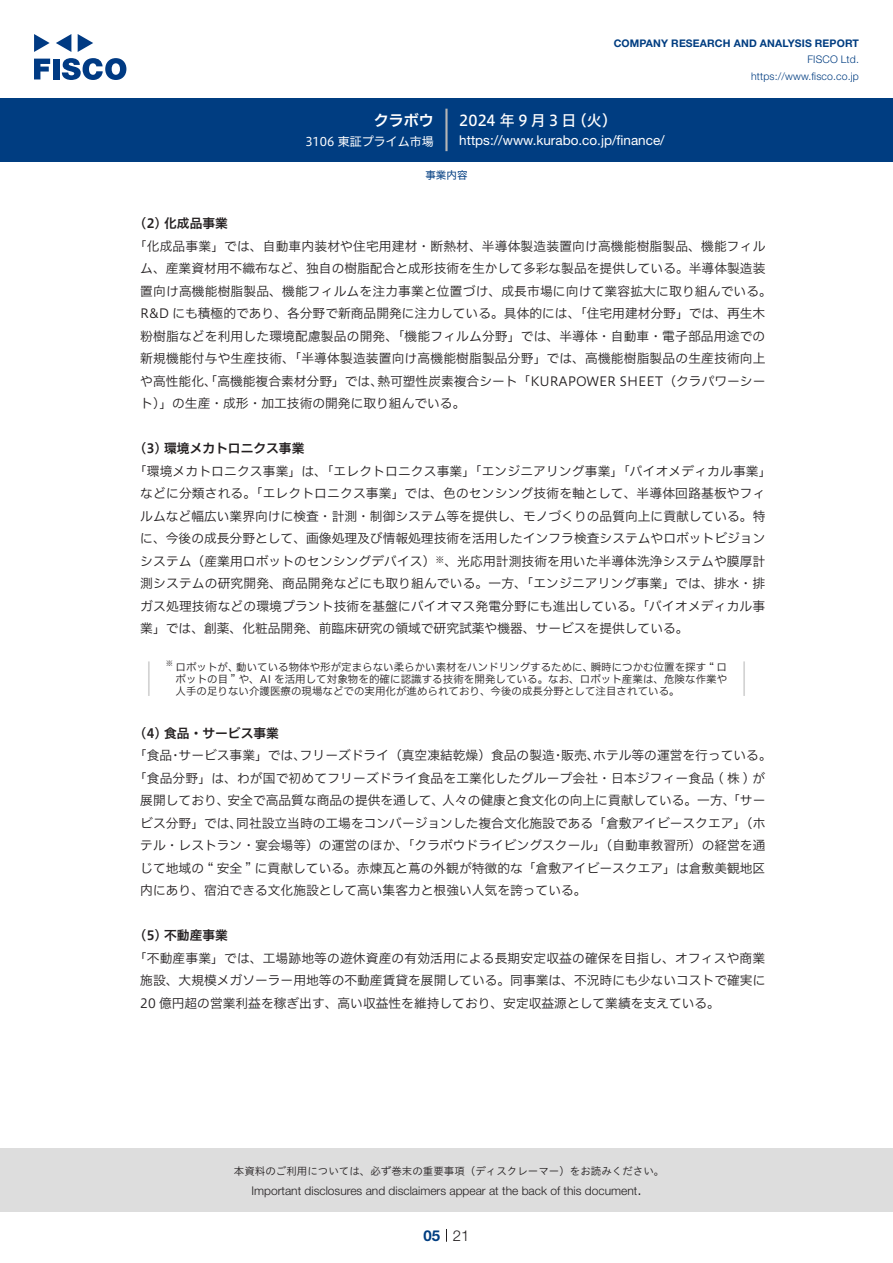
<style>
.page{position:relative;width:893px;height:1263px;background:#fff}
.page>*{position:absolute;margin:0;border:0;box-sizing:border-box;transform-origin:0 0}
.t1{font:15px "Hiragino UD Sans F Std N W5";letter-spacing:.21em;color:#fff}
.t2{font:15px "Hiragino UD Sans F Std N W6";color:#fff}
.t3{font:300 15px "Helvetica Neue LT Std";color:#231f20}
.t4{font:700 15px "Helvetica Neue LT Std";color:#003d81}
.t5{font:13.5px "Helvetica Neue LT Std";color:#fff}
.本文3mm{font:12.75px/22.5px "Hiragino UD Sans F Std N W3";color:#231f20}
.小タイトル3mm{font:12.75px "Hiragino UD Sans F Std N W6";color:#231f20}
.t6{font:300 12px "Helvetica Neue LT Std";color:#231f20}
.t7{font:12px "Hiragino UD Sans F Std N W4";color:#fff}
.t8{font:10.5px/12px "Hiragino UD Sans F Std N W3";color:#231f20}
.t9{font:10.5px "Hiragino UD Sans Std W3";color:#231f20}
.t10{font:700 10.5px "Helvetica Neue LT Std";letter-spacing:.015em;color:#003d81}
.t11{font:300 10.5px/16.5px "Helvetica Neue LT Std";letter-spacing:.015em;color:#003d81;text-align:right}
.ヘッダー{font:10.5px "Hiragino UD Sans F Std N W4";color:#003d81}
.t12{font:7.35px "Hiragino UD Sans F Std N W3";color:#231f20}
</style>
<div class="page">
<div style="left:0;top:1148px;width:893px;height:64px;background:#ddd"></div>
<svg style="left:34px;top:59px;width:16px;height:20px"></svg>
<div style="left:53px;top:59px;width:6px;height:20px;background:#003a83"></div>
<svg style="left:62px;top:58px;width:64px;height:22px"></svg>
<svg style="left:34px;top:34px;width:16px;height:18px"></svg>
<svg style="left:78px;top:34px;width:15px;height:18px"></svg>
<svg style="left:56px;top:34px;width:15px;height:18px"></svg>
<div style="left:0;top:98px;width:893px;height:64px;background:#003d81"></div>
<hr style="left:445px;top:109px;width:3px;height:42px;background:#b5b5b6">
<svg style="left:446px;top:1229px;width:1px;height:13px"></svg>
<hr style="left:148px;top:661px;width:2px;height:35px;background:#d3d3d3">
<hr style="left:743px;top:661px;width:2px;height:35px;background:#d3d3d3">
<p class="t2" style="left:374px;top:109px;width:62px">クラボウ</p>
<p class="t7" style="left:305px;top:132px;width:130px">3106 東証プライム市場</p>
<p class="t10" style="left:614px;top:37px;width:247px">COMPANY RESEARCH AND ANALYSIS REPORT</p>
<p class="t11" style="left:751px;top:51px;width:109px">FISCO Ltd. https://www.fisco.co j p.</p>
<p class="t1" style="left:459px;top:109px;width:119px">2024年9月3日</p>
<p class="t1" style="left:572px;top:109px;width:47px">（火(</p>
<p class="t5" style="left:459px;top:132px;width:207px">https://www.kurabo.co j p. /finance/</p>
<p class="ヘッダー" style="left:425px;top:167px;width:43px">事業内容</p>
<p class="小タイトル3mm" style="left:140px;top:214px;width:89px">2( ) 化成品事業</p>
<p class="本文3mm" style="left:134px;top:234px;width:633px">「化成品事業」では、自動車内装材や住宅用建材・断熱材、半導体製造装置向け高機能樹脂製品、機能フィル</p>
<p class="本文3mm" style="left:140px;top:256px;width:627px">ム、産業資材用不織布など、独自の樹脂配合と成形技術を生かして多彩な製品を提供している。半導体製造装</p>
<p class="本文3mm" style="left:140px;top:279px;width:633px">置向け高機能樹脂製品、機能フィルムを注力事業と位置づけ、成長市場に向けて業容拡大に取り組んでいる。</p>
<p class="本文3mm" style="left:140px;top:301px;width:626px">R&amp;D にも積極的であり、各分野で新商品開発に注力している。具体的には、「住宅用建材分野」では、再生木</p>
<p class="本文3mm" style="left:140px;top:324px;width:626px">粉樹脂などを利用した環境配慮製品の開発、「機能フィルム分野」では、半導体・自動車・電子部品用途での</p>
<p class="本文3mm" style="left:140px;top:346px;width:627px">新規機能付与や生産技術、「半導体製造装置向け高機能樹脂製品分野」では、高機能樹脂製品の生産技術向上</p>
<p class="本文3mm" style="left:377px;top:369px;width:390px">熱可塑性炭素複合シート「KURAPOWER SHEET（クラパワーシー</p>
<p class="本文3mm" style="left:140px;top:369px;width:327px">や高性能化、「高機能複合素材分野」では、<br>ト）」の生産・成形・加工技術の開発に取り組んでいる。</p>
<p class="小タイトル3mm" style="left:140px;top:439px;width:166px">3( ) 環境メカトロニクス事業</p>
<p class="本文3mm" style="left:140px;top:459px;width:633px;text-indent:-6px">「環境メカトロニクス事業」は、「エレクトロニクス事業」「エンジニアリング事業」「バイオメディカル事業「などに分類される。「エレクトロニクス事業」では、色のセンシング技術を軸として、半導体回路基板やフィルムなど幅広い業界向けに検査・計測・制御システム等を提供し、モノづくりの品質向上に貢献している。特に、今後の成長分野として、画像処理及び情報処理技術を活用したインフラ検査システムやロボットビジョンシステム（産業用ロボットのセンシングデバイス）<sup>※</sup>、光応用計測技術を用いた半導体洗浄システムや膜厚計測システムの研究開発、商品開発などにも取り組んでいる。一方、「エンジニアリング事業」では、排水・排ガス処理技術などの環境プラント技術を基盤にバイオマス発電分野にも進出している。「バイオメディカル事業」では、創薬、化粧品開発、前臨床研究の領域で研究試薬や機器、サービスを提供している。</p>
<p class="t8" style="left:591px;top:660px;width:138px">瞬時につかむ位置を探す “ ロ</p>
<p class="t12" style="left:166px;top:658px;width:9px">※</p>
<p class="t8" style="left:176px;top:660px;width:64px">ロボットが、</p>
<p class="t8" style="left:236px;top:660px;width:358px">動いている物体や形が定まらない柔らかい素材をハンドリングするために、</p>
<p class="t8" style="left:176px;top:672px;width:553px">ボットの目 ” や、AI を活用して対象物を的確に認識する技術を開発している。なお、ロボット産業は、危険な作業や人手の足りない介護医療の現場などでの実用化が進められており、今後の成長分野として注目されている。</p>
<p class="小タイトル3mm" style="left:140px;top:723px;width:140px">4( ) 食品・サービス事業</p>
<p class="本文3mm" style="left:593px;top:744px;width:180px">ホテル等の運営を行っている。</p>
<p class="本文3mm" style="left:179px;top:744px;width:129px">サービス事業」では、</p>
<p class="本文3mm" style="left:300px;top:744px;width:256px">フリーズドライ（真空凍結乾燥）食品の製造</p>
<p class="本文3mm" style="left:134px;top:744px;width:40px">「食品</p>
<p class="本文3mm" style="left:134px;top:766px;width:633px">「食品分野」は、わが国で初めてフリーズドライ食品を工業化したグループ会社・日本ジフィー食品 ( 株 ) が</p>
<p class="本文3mm" style="left:442px;top:789px;width:325px">人々の健康と食文化の向上に貢献している。一方、「サー</p>
<p class="本文3mm" style="left:561px;top:744px;width:40px">販売、</p>
<p class="本文3mm" style="left:169px;top:744px;width:14px">・</p>
<p class="本文3mm" style="left:552px;top:744px;width:14px">・</p>
<p class="本文3mm" style="left:228px;top:789px;width:218px">安全で高品質な商品の提供を通して、</p>
<p class="本文3mm" style="left:140px;top:789px;width:91px">展開しており、</p>
<p class="本文3mm" style="left:140px;top:811px;width:627px">ビス分野」では、<br>テル・レストラン・宴会場等）の運営のほか、「クラボウドライビングスクール」（自動車教習所）の経営を通じて地域の “ 安全 ” に貢献している。赤煉瓦と蔦の外観が特徴的な「倉敷アイビースクエア」は倉敷美観地区内にあり、宿泊できる文化施設として高い集客力と根強い人気を誇っている。</p>
<p class="小タイトル3mm" style="left:140px;top:926px;width:89px">5( ) 不動産事業</p>
<p class="本文3mm" style="left:140px;top:946px;width:627px;text-align:justify;text-indent:-6px">「不動産事業」では、工場跡地等の遊休資産の有効活用による長期安定収益の確保を目指し、オフィスや商業施設、大規模メガソーラー用地等の不動産賃貸を展開している。同事業は、不況時にも少ないコストで確実に20 億円超の営業利益を稼ぎ出す、高い収益性を維持しており、安定収益源として業績を支えている。</p>
<p class="本文3mm" style="left:236px;top:811px;width:531px">同社設立当時の工場をコンバージョンした複合文化施設である「倉敷アイビースクエア」（ホ</p>
<p class="t9" style="left:234px;top:1163px;width:432px">本資料のご利用については、必ず巻末の重要事項（ディスクレーマー）をお読みください。</p>
<p class="t3" style="left:637px;top:1180px;width:6px">.</p>
<p class="t6" style="left:251px;top:1183px;width:387px">Important disclosures and disclaimers appear at the back of this document</p>
<p class="t4" style="left:423px;top:1226px;width:18px">05</p>
<p class="t3" style="left:453px;top:1226px;width:18px">21</p>
</div>
